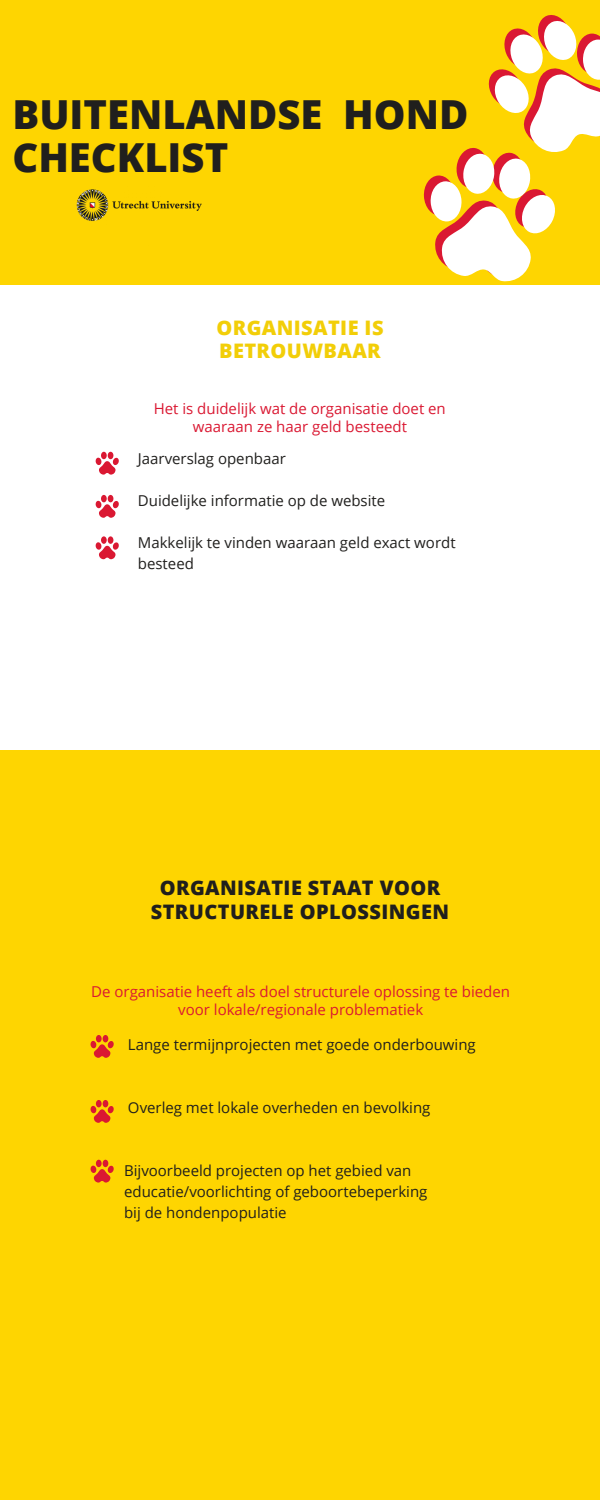
<style>
.page{position:relative;width:600px;height:1500px;background:#fed501}
.page>*{position:absolute;margin:0;border:0;box-sizing:border-box;transform-origin:0 0}
.t1{font:800 40px "Open Sans";color:#201f1d}
.t2{font:800 20px/23.2px "Open Sans";letter-spacing:.02em;color:#201f1d;text-align:center}
.t3{font:800 20px/23.2px "Open Sans";letter-spacing:.02em;color:#f2ce08}
.t4{font:15px/21px "Open Sans";color:#201f1d}
.t5{font:15px/18px "Open Sans";color:#da1832;text-align:center}
</style>
<div class="page">
<div style="left:0;top:286px;width:600px;height:464px;background:#fff"></div>
<img style="left:76px;top:189px;width:126px;height:32px">
<svg style="left:423px;top:15px;width:177px;height:267px"></svg>
<svg style="left:95px;top:452px;width:24px;height:23px"></svg>
<svg style="left:95px;top:495px;width:24px;height:23px"></svg>
<div style="left:101px;top:536px;width:6px;height:8px;background:#da1832;border-radius:50%"></div>
<div style="left:108px;top:536px;width:5px;height:8px;background:#da1832;border-radius:50%"></div>
<svg style="left:95px;top:542px;width:24px;height:17px"></svg>
<svg style="left:90px;top:1035px;width:24px;height:23px"></svg>
<svg style="left:90px;top:1100px;width:24px;height:23px"></svg>
<svg style="left:90px;top:1160px;width:24px;height:23px"></svg>
<p class="t1" style="left:12px;top:86px;width:458px">BUITENLANDSE HOND</p>
<p class="t1" style="left:12px;top:130px;width:217px">CHECKLIST</p>
<p class="t3" style="left:216px;top:316px;width:169px">ORGANISATIE IS<br>BETROUWBAAR</p>
<p class="t5" style="left:154px;top:399px;width:293px">Het is duidelijk wat de organisatie doet en waaraan ze haar geld besteedt</p>
<p class="t4" style="left:138px;top:448px;width:150px">Jaarverslag openbaar</p>
<p class="t4" style="left:138px;top:490px;width:249px">Duidelijke informatie op de website</p>
<p class="t4" style="left:138px;top:532px;width:319px">Makkelijk te vinden waaraan geld exact wordt besteed</p>
<p class="t2" style="left:151px;top:876px;width:300px">ORGANISATIE STAAT VOOR<br>STRUCTURELE OPLOSSINGEN</p>
<p class="t5" style="left:91px;top:982px;width:420px">De organisatie heeft als doel structurele oplossing te bieden</p>
<p class="t5" style="left:178px;top:1000px;width:246px">voor lokale/regionale problematiek</p>
<p class="t4" style="left:128px;top:1033px;width:349px">Lange termijnprojecten met goede onderbouwing</p>
<p class="t4" style="left:128px;top:1096px;width:304px">Overleg met lokale overheden en bevolking</p>
<p class="t4" style="left:124px;top:1159px;width:289px">Bijvoorbeeld projecten op het gebied van</p>
<p class="t4" style="left:124px;top:1180px;width:305px">educatie/voorlichting of geboortebeperking</p>
<p class="t4" style="left:124px;top:1201px;width:164px">bij de hondenpopulatie</p>
</div>
